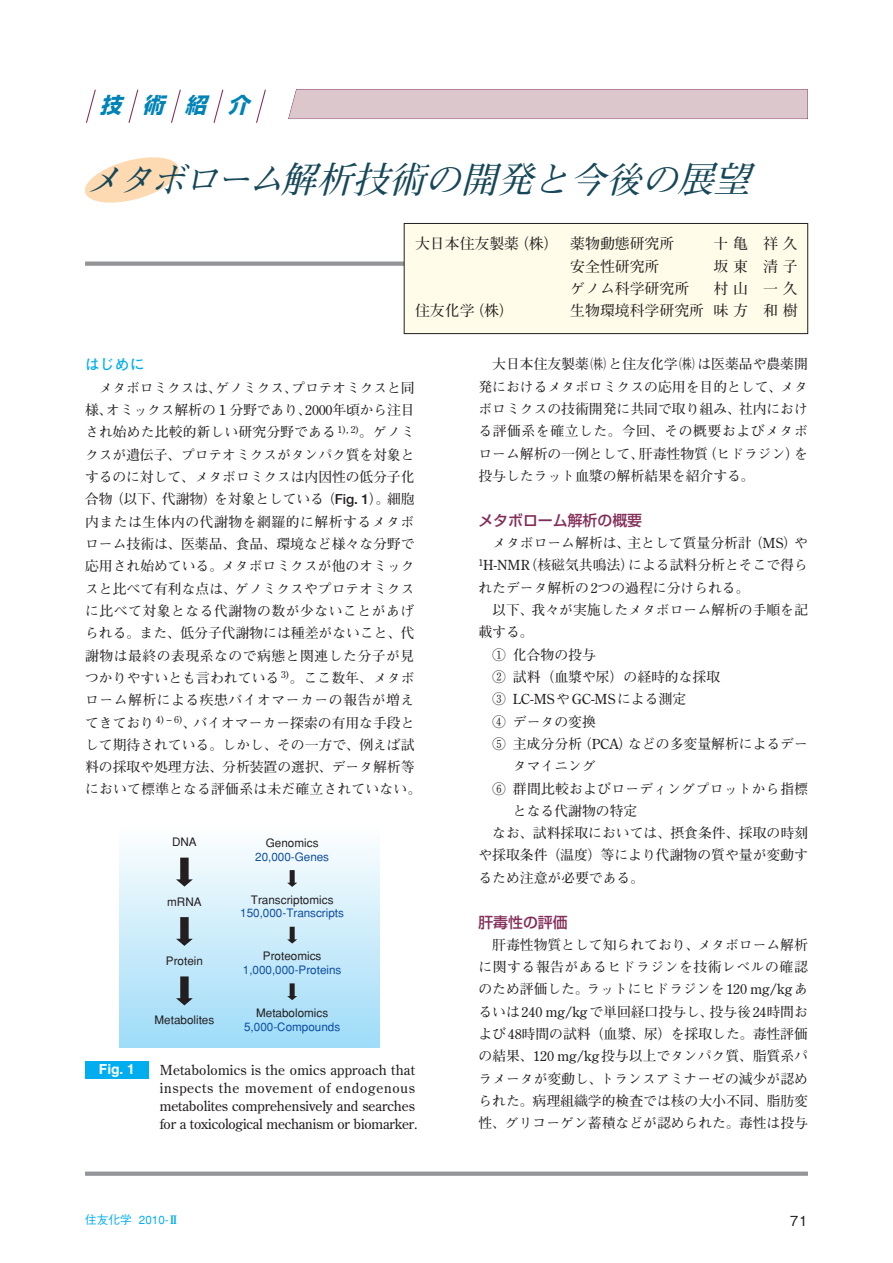
<style>
.page{position:relative;width:893px;height:1263px;background:#fff}
.page>*{position:absolute;margin:0;border:0;box-sizing:border-box;transform-origin:0 0}
.t1{font:italic 700 36.15px "Futo Min A101 Pro";color:#174859}
.t2{font:italic 700 21.3px "Shin Go Pro";color:#0083b6}
.t3{font:700 14.85px "Futo Min A101 Pro";color:#231f20}
.t4{font:500 14.85px "Shin Go Pro";color:#832e59}
.t5{font:700 14.85px "Futo Go B101 Pro";color:#00aeef}
.t6{font:700 13.8px/22.4px "Futo Min A101 Pr 6";color:#231f20;text-align:justify}
.t7{font:13.8px/18px "Century Old Style";letter-spacing:-.005em;color:#231f20}
.t8{font:13.8px "Century Old Style Std";color:#231f20}
.t9{font:700 13.8px "Helvetica";color:#fff}
.t10{font:500 13.8px "Gothic BBB Pro";color:#231f20}
.t11{font:11.7px "Helvetica";color:#231f20}
.t12{font:11.7px "Helvetica";color:#0d4da1}
.t13{font:11.7px "Helvetica";color:#00aeef}
.s1{font-family:"Century Old Style Std";font-weight:400}
.s2{font-family:"Helvetica Neue";font-weight:500}
.s3{font-family:"Futo Min A101 Pr 6";font-weight:700}
.s4{font-family:"Gothic BBB Pr 6";font-weight:500}
.s5{font-family:"Midashi Min Pr 6 MA31"}
</style>
<div class="page">
<div style="left:85px;top:1171px;width:723px;height:5px;background:#939598"></div>
<svg style="left:288px;top:89px;width:520px;height:30px;background:#d9c4c9"></svg>
<svg style="left:86px;top:89px;width:180px;height:34px"></svg>
<div style="left:85px;top:261px;width:723px;height:5px;background:#939598"></div>
<svg style="left:85px;top:157px;width:94px;height:46px"></svg>
<div style="left:404px;top:224px;width:403px;height:109px;background:#fffde9"></div>
<div style="left:404px;top:223px;width:404px;height:111px;border:1px solid #231f20"></div>
<div style="left:85px;top:1061px;width:64px;height:17px;background:#00aeef"></div>
<div style="left:120px;top:825px;width:259px;height:222px;background:linear-gradient(to bottom,#fefefe,#9fdcf8)"></div>
<svg style="left:287px;top:870px;width:10px;height:17px"></svg>
<svg style="left:287px;top:927px;width:10px;height:16px"></svg>
<svg style="left:287px;top:983px;width:10px;height:17px"></svg>
<svg style="left:176px;top:858px;width:17px;height:29px"></svg>
<svg style="left:176px;top:917px;width:17px;height:29px"></svg>
<svg style="left:176px;top:976px;width:17px;height:29px"></svg>
<h2 class="t2" style="left:100px;top:96px;width:150px">技　術　紹　介</h2>
<h1 class="t1" style="left:85px;top:166px;width:675px">メタボローム解析技術の開発と今後の展望</h1>
<p class="t3" style="left:415px;top:238px;width:261px">大日本住友製薬（株） 薬物動態研究所</p>
<p class="t3" style="left:713px;top:238px;width:86px">十 亀　祥 久</p>
<p class="t3" style="left:570px;top:260px;width:91px">安全性研究所</p>
<p class="t3" style="left:713px;top:260px;width:86px">坂 東　清 子</p>
<p class="t3" style="left:570px;top:283px;width:121px">ゲノム科学研究所</p>
<p class="t3" style="left:713px;top:283px;width:86px">村 山　一 久</p>
<p class="t3" style="left:415px;top:305px;width:100px">住友化学（株）</p>
<p class="t3" style="left:570px;top:305px;width:229px">生物環境科学研究所 味 方　和 樹</p>
<p class="t5" style="left:85px;top:359px;width:61px">はじめに</p>
<p class="t6" style="left:85px;top:378px;width:338px;text-align:center">メタボロミクスは、ゲノミクス、プロテオミクスと同<br>様、オミックス解析の１分野であり、<span class="s1">2000</span>年頃から注目され始めた比較的新しい研究分野である <sup>1),</sup> <sup>2)</sup>。ゲノミクスが遺伝子、プロテオミクスがタンパク質を対象とするのに対して、メタボロミクスは内因性の低分子化合物（以下、代謝物）を対象としている（<span class="s2">Fig. 1</span>）。細胞内または生体内の代謝物を網羅的に解析するメタボローム技術は、医薬品、食品、環境など様々な分野で応用され始めている。メタボロミクスが他のオミックスと比べて有利な点は、ゲノミクスやプロテオミクスに比べて対象となる代謝物の数が少ないことがあげられる。また、低分子代謝物には種差がないこと、代謝物は最終の表現系なので病態と関連した分子が見つかりやすいとも言われている <sup>3)</sup>。ここ数年、メタボローム解析による疾患バイオマーカーの報告が増えてきており <sup>4)</sup> <sup>–</sup> <sup>6)</sup>、バイオマーカー探索の有用な手段として期待されている。しかし、その一方で、例えば試料の採取や処理方法、分析装置の選択、データ解析等において標準となる評価系は未だ確立されていない。</p>
<p class="t11" style="left:172px;top:838px;width:26px">DNA</p>
<p class="t11" style="left:167px;top:897px;width:36px">mRNA</p>
<p class="t11" style="left:166px;top:956px;width:39px">Protein</p>
<p class="t11" style="left:155px;top:1016px;width:61px">Metabolites</p>
<p class="t11" style="left:266px;top:839px;width:54px">Genomics</p>
<p class="t12" style="left:255px;top:852px;width:75px">20,000-Genes</p>
<p class="t11" style="left:251px;top:895px;width:84px">Transcriptomics</p>
<p class="t12" style="left:240px;top:909px;width:105px">150,000-Transcripts</p>
<p class="t11" style="left:263px;top:952px;width:60px">Proteomics</p>
<p class="t12" style="left:243px;top:965px;width:100px">1,000,000-Proteins</p>
<p class="t11" style="left:256px;top:1009px;width:74px">Metabolomics</p>
<p class="t12" style="left:244px;top:1022px;width:98px">5,000-Compounds</p>
<p class="t9" style="left:99px;top:1064px;width:38px">Fig. 1</p>
<p class="t7" style="left:160px;top:1062px;width:259px">Metabolomics is the omics approach that inspects the movement of endogenous metabolites comprehensively and searches for a toxicological mechanism or biomarker.</p>
<p class="t6" style="left:478px;top:355px;width:331px;text-indent:14px">大日本住友製薬（株）と住友化学（株）は医薬品や農薬開発におけるメタボロミクスの応用を目的として、メタボロミクスの技術開発に共同で取り組み、社内における評価系を確立した。今回、その概要およびメタボローム解析の一例として、肝毒性物質（ヒドラジン）を投与したラット血漿の解析結果を紹介する。</p>
<p class="t4" style="left:478px;top:514px;width:165px">メタボローム解析の概要</p>
<p class="t6" style="left:478px;top:533px;width:331px;text-indent:14px">メタボローム解析は、主として質量分析計（<span class="s1">MS</span>）や<sup>1</sup><span class="s1">H-NMR</span>（核磁気共鳴法）による試料分析とそこで得られたデータ解析の<span class="s1">2</span>つの過程に分けられる。</p>
<p class="t6" style="left:492px;top:600px;width:317px">以下、我々が実施したメタボローム解析の手順を記</p>
<p class="t6" style="left:478px;top:623px;width:57px">載する。</p>
<p class="t6" style="left:492px;top:645px;width:105px">① 化合物の投与</p>
<p class="t6" style="left:492px;top:667px;width:230px">② 試料（血漿や尿）の経時的な採取</p>
<p class="t8" style="left:492px;top:694px;width:195px"><span class="s3">③</span> LC-MS<span class="s3">や</span>GC-MS<span class="s3">による測定</span></p>
<p class="t6" style="left:492px;top:712px;width:105px">④ データの変換</p>
<p class="t6" style="left:492px;top:734px;width:317px">⑤ 主成分分析（<span class="s1">PCA</span>）などの多変量解析によるデー</p>
<p class="t6" style="left:513px;top:757px;width:84px">タマイニング</p>
<p class="t6" style="left:492px;top:779px;width:317px">⑥ 群間比較およびローディングプロットから指標</p>
<p class="t6" style="left:513px;top:801px;width:126px">となる代謝物の特定</p>
<p class="t6" style="left:492px;top:824px;width:317px">なお、試料採取においては、摂食条件、採取の時刻</p>
<p class="t6" style="left:478px;top:846px;width:331px">や採取条件（温度）等により代謝物の質や量が変動す</p>
<p class="t6" style="left:478px;top:868px;width:167px">るため注意が必要である。</p>
<p class="t4" style="left:478px;top:916px;width:91px">肝毒性の評価</p>
<p class="t6" style="left:478px;top:935px;width:331px;text-indent:14px">肝毒性物質として知られており、メタボローム解析に関する報告があるヒドラジンを技術レベルの確認のため評価した。ラットにヒドラジンを<span class="s1">120 mg/kg</span>あるいは<span class="s1">240 mg/kg</span>で単回経口投与し、投与後<span class="s1">24</span>時間および<span class="s1">48</span>時間の試料（血漿、尿）を採取した。毒性評価の結果、<span class="s1">120 mg/kg</span>投与以上でタンパク質、脂質系パラメータが変動し、トランスアミナーゼの減少が認められた。病理組織学的検査では核の大小不同、脂肪変性、グリコーゲン蓄積などが認められた。毒性は投与</p>
<p class="t13" style="left:85px;top:1216px;width:94px"><span class="s4">住友化学</span> 2010-<span class="s5">II</span></p>
<p class="t10" style="left:790px;top:1215px;width:20px">71</p>
</div>
